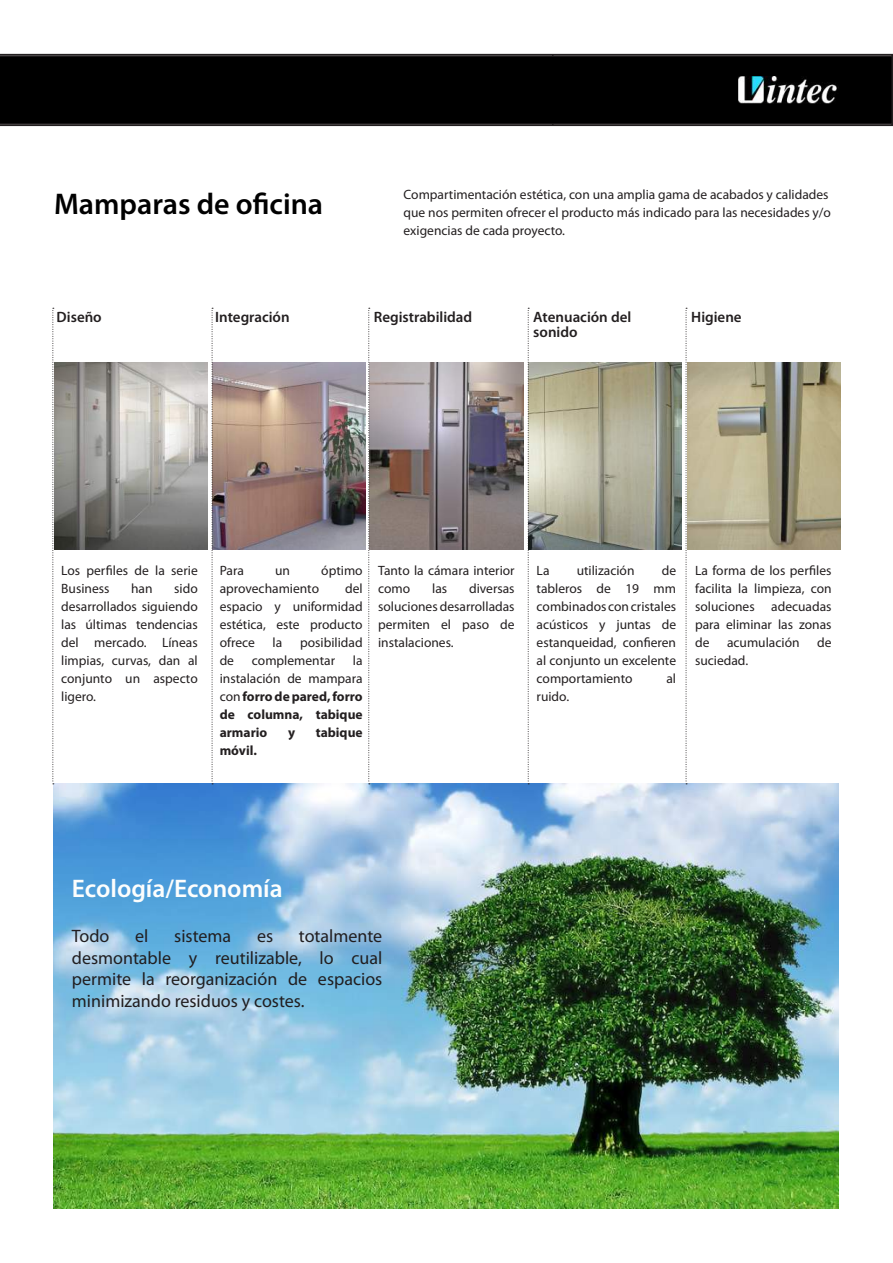
<style>
.page{position:relative;width:893px;height:1263px;background:#fff}
.page>*{position:absolute;margin:0;border:0;box-sizing:border-box;transform-origin:0 0}
.t1{font:600 30px "Myriad Pro";color:#000}
.t2{font:600 25.5px "Myriad Pro";color:#fdfefd}
.t3{font:18px/21.6px "Myriad Pro";color:#211e20;text-align:justify}
.t4{font:600 15px/14.5px "Myriad Pro";color:#231f20}
.t5{font:13.5px/18px "Myriad Pro";color:#231f20;text-align:justify}
.t6{font:700 13.5px/18px "Myriad Pro";color:#231f20;text-align:justify}
.s1{font-weight:400}
</style>
<div class="page">
<div style="left:0;top:54px;width:893px;height:72px;background:#231f20"></div>
<img style="left:54px;top:362px;width:153px;height:187px">
<img style="left:213px;top:362px;width:152px;height:187px">
<img style="left:370px;top:362px;width:153px;height:187px">
<img style="left:529px;top:362px;width:152px;height:187px">
<img style="left:687px;top:362px;width:153px;height:187px">
<img style="left:54px;top:784px;width:785px;height:425px">
<svg style="left:212px;top:308px;width:1px;height:476px"></svg>
<svg style="left:53px;top:308px;width:1px;height:476px"></svg>
<svg style="left:368px;top:308px;width:2px;height:476px"></svg>
<svg style="left:528px;top:308px;width:1px;height:476px"></svg>
<svg style="left:686px;top:308px;width:1px;height:476px"></svg>
<div style="left:0;top:55px;width:893px;height:70px;background:#000"></div>
<img style="left:738px;top:77px;width:101px;height:27px">
<h1 class="t1" style="left:54px;top:185px;width:271px">Mamparas de oficina</h1>
<p class="t5" style="left:404px;top:186px;width:429px;text-align:left">Compartimentación estética, con una amplia gama de acabados y calidades que nos permiten ofrecer el producto más indicado para las necesidades y/o exigencias de cada proyecto.</p>
<p class="t4" style="left:57px;top:310px;width:47px">Diseño</p>
<p class="t4" style="left:215px;top:309px;width:76px">Integración</p>
<p class="t4" style="left:374px;top:310px;width:100px">Registrabilidad</p>
<p class="t4" style="left:533px;top:310px;width:99px">Atenuación del sonido</p>
<p class="t4" style="left:691px;top:310px;width:52px">Higiene</p>
<p class="t5" style="left:61px;top:561px;width:138px">Los perfiles de la serie<br>Business</p>
<p class="t5" style="left:61px;top:579px;width:138px;text-indent:113px">sido desarrollados siguiendo las últimas tendencias del mercado. Líneas limpias, curvas, dan al conjunto un aspecto ligero.</p>
<p class="t5" style="left:131px;top:579px;width:23px">han</p>
<p class="t5" style="left:220px;top:561px;width:26px">Para</p>
<p class="t5" style="left:275px;top:561px;width:16px">un</p>
<p class="t5" style="left:321px;top:561px;width:43px">óptimo</p>
<p class="t5" style="left:220px;top:579px;width:101px">aprovechamiento</p>
<p class="t5" style="left:220px;top:579px;width:144px;text-indent:125px">del espacio y uniformidad estética, este producto ofrece</p>
<p class="t5" style="left:273px;top:633px;width:11px">la</p>
<p class="t5" style="left:300px;top:633px;width:64px">posibilidad</p>
<p class="t6" style="left:220px;top:651px;width:144px;text-indent:133px"><span class="s1">la instalación de mampara con</span> forro de pared, forro de columna, tabique armario</p>
<p class="t5" style="left:220px;top:651px;width:16px">de</p>
<p class="t5" style="left:252px;top:651px;width:85px">complementar</p>
<p class="t6" style="left:288px;top:723px;width:9px">y</p>
<p class="t6" style="left:316px;top:723px;width:48px">tabique</p>
<p class="t5" style="left:378px;top:561px;width:138px">Tanto la cámara interior como</p>
<p class="t5" style="left:378px;top:579px;width:138px;text-indent:91px">diversas soluciones desarrolladas permiten el paso de instalaciones.</p>
<p class="t5" style="left:432px;top:579px;width:17px">las</p>
<p class="t5" style="left:537px;top:561px;width:141px;text-indent:125px">de tableros de 19 mm combinados con cristales acústicos y juntas de estanqueidad, confieren al conjunto un excelente comportamiento</p>
<p class="t5" style="left:537px;top:561px;width:14px">La</p>
<p class="t5" style="left:577px;top:561px;width:59px">utilización</p>
<p class="t5" style="left:666px;top:669px;width:11px">al</p>
<p class="t5" style="left:537px;top:687px;width:34px">ruido.</p>
<p class="t5" style="left:695px;top:561px;width:138px">La forma de los perfiles facilita la limpieza, con soluciones adecuadas para eliminar las zonas de</p>
<p class="t5" style="left:727px;top:633px;width:74px">acumulación</p>
<p class="t5" style="left:817px;top:633px;width:16px">de</p>
<p class="t5" style="left:695px;top:651px;width:55px">suciedad.</p>
<p class="t6" style="left:220px;top:741px;width:39px">móvil.</p>
<h2 class="t2" style="left:72px;top:872px;width:212px">Ecología/Economía</h2>
<h3 class="t3" style="left:72px;top:925px;width:39px">Todo</h3>
<h3 class="t3" style="left:135px;top:925px;width:15px">el</h3>
<h3 class="t3" style="left:174px;top:925px;width:59px">sistema</h3>
<h3 class="t3" style="left:257px;top:925px;width:18px">es</h3>
<h3 class="t3" style="left:72px;top:925px;width:312px;text-indent:227px">totalmente desmontable y reutilizable, lo cual permite la reorganización de espacios minimizando residuos y costes.</h3>
</div>
